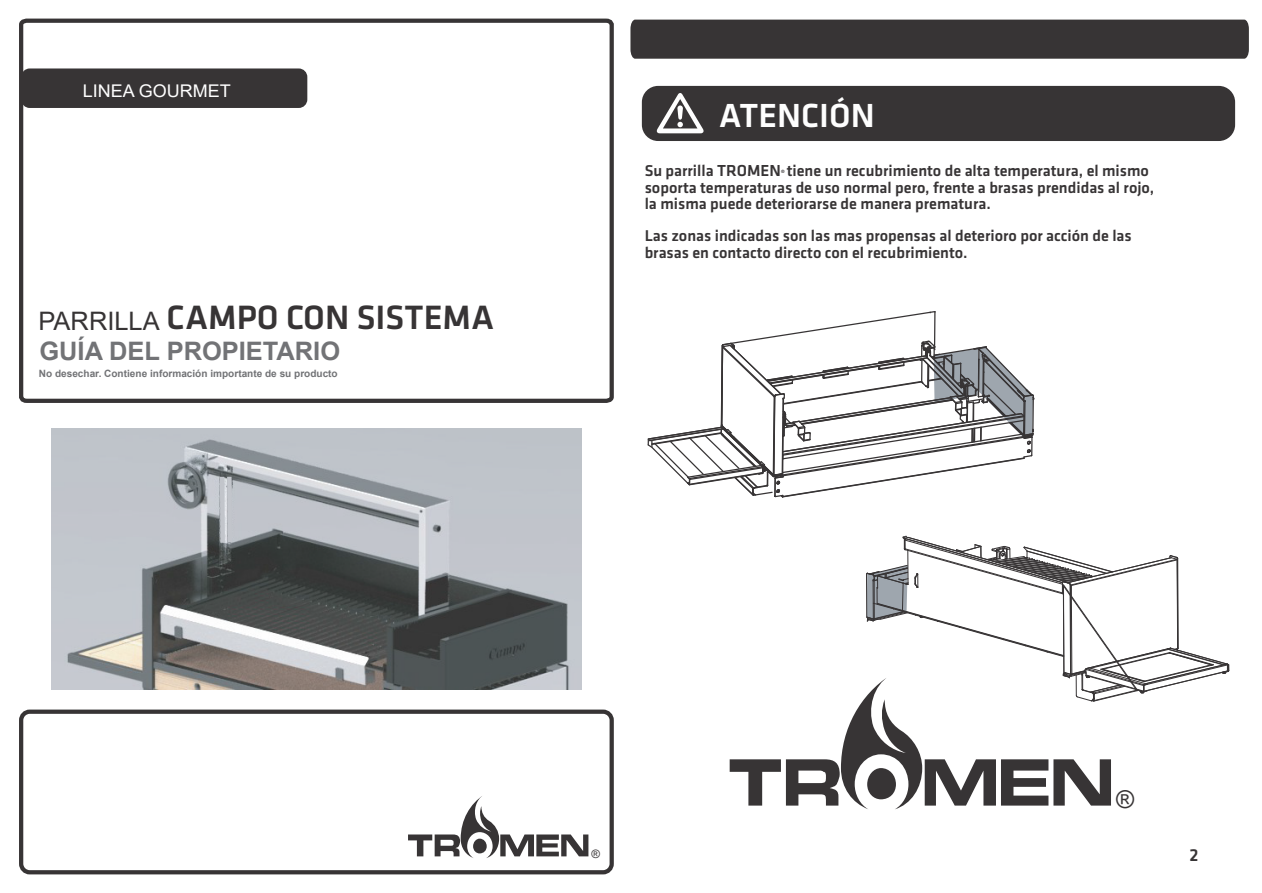
<style>
.page{position:relative;width:1262px;height:893px;background:#fff}
.page>*{position:absolute;margin:0;border:0;box-sizing:border-box;transform-origin:0 0}
.t1{font:500 34.95px "Klavika";color:#373435}
.t2{font:500 34.65px "Klavika";color:#fefefe}
.t3{font:700 25.5px "Arial";color:#727376}
.t4{font:25.5px "Arial";color:#373435}
.t5{font:24.45px "Arial";color:#373435}
.t6{font:500 18px "Klavika";color:#373435}
.t7{font:17.55px "Arial";color:#fefefe}
.t8{font:500 16.2px/16.2px "Klavika";color:#373435}
.t9{font:11.55px "Arial";color:#373435}
.t10{font:700 10.05px "Arial";color:#727376}
.s1{font-size:16.5px}
.s2{font-size:9px}
</style>
<div class="page">
<svg style="left:19px;top:18px;width:595px;height:385px"></svg>
<div style="left:21px;top:68px;width:286px;height:40px;background:#373435;border-radius:9px"></div>
<div style="left:19px;top:709px;width:595px;height:165px;border:4px solid #373435;border-radius:9px"></div>
<svg style="left:408px;top:796px;width:180px;height:62px"></svg>
<div style="left:473px;top:838px;width:14px;height:15px;background:#373435;border-radius:50%"></div>
<img style="left:52px;top:428px;width:529px;height:261px">
<svg style="left:218px;top:472px;width:16px;height:75px"></svg>
<div style="left:630px;top:20px;width:618px;height:39px;background:#373435"></div>
<div style="left:643px;top:87px;width:591px;height:53px;background:#373435;border-radius:15px"></div>
<div style="left:642px;top:86px;width:593px;height:55px;border:2px solid #373435;border-radius:15px"></div>
<svg style="left:657px;top:93px;width:46px;height:40px"></svg>
<svg style="left:729px;top:535px;width:500px;height:274px"></svg>
<svg style="left:647px;top:311px;width:387px;height:187px"></svg>
<p class="t7" style="left:83px;top:78px;width:149px">LINEA GOURMET</p>
<h3 class="t4" style="left:39px;top:304px;width:123px">PARRILLA</h3>
<h1 class="t1" style="left:167px;top:299px;width:329px">CAMPO CON SISTEMA</h1>
<h3 class="t3" style="left:39px;top:332px;width:302px">GUÍA DEL PROPIETARIO</h3>
<p class="t10" style="left:39px;top:366px;width:300px">No desechar. Contiene información importante de su producto</p>
<h2 class="t2" style="left:719px;top:96px;width:157px">ATENCIÓN</h2>
<p class="t8" style="left:644px;top:163px;width:511px">Su parrilla <span class="s1">TROMEN</span><span class="s2">®</span> tiene un recubrimiento de alta temperatura, el mismo soporta temperaturas de uso normal pero, frente a brasas prendidas al rojo, la misma puede deteriorarse de manera prematura.</p>
<p class="t8" style="left:644px;top:228px;width:488px">Las zonas indicadas son las mas propensas al deterioro por acción de las brasas en contacto directo con el recubrimiento.</p>
<p class="t9" style="left:591px;top:845px;width:10px">®</p>
<h3 class="t5" style="left:1116px;top:782px;width:20px">®</h3>
<p class="t6" style="left:1189px;top:844px;width:11px">2</p>
</div>
